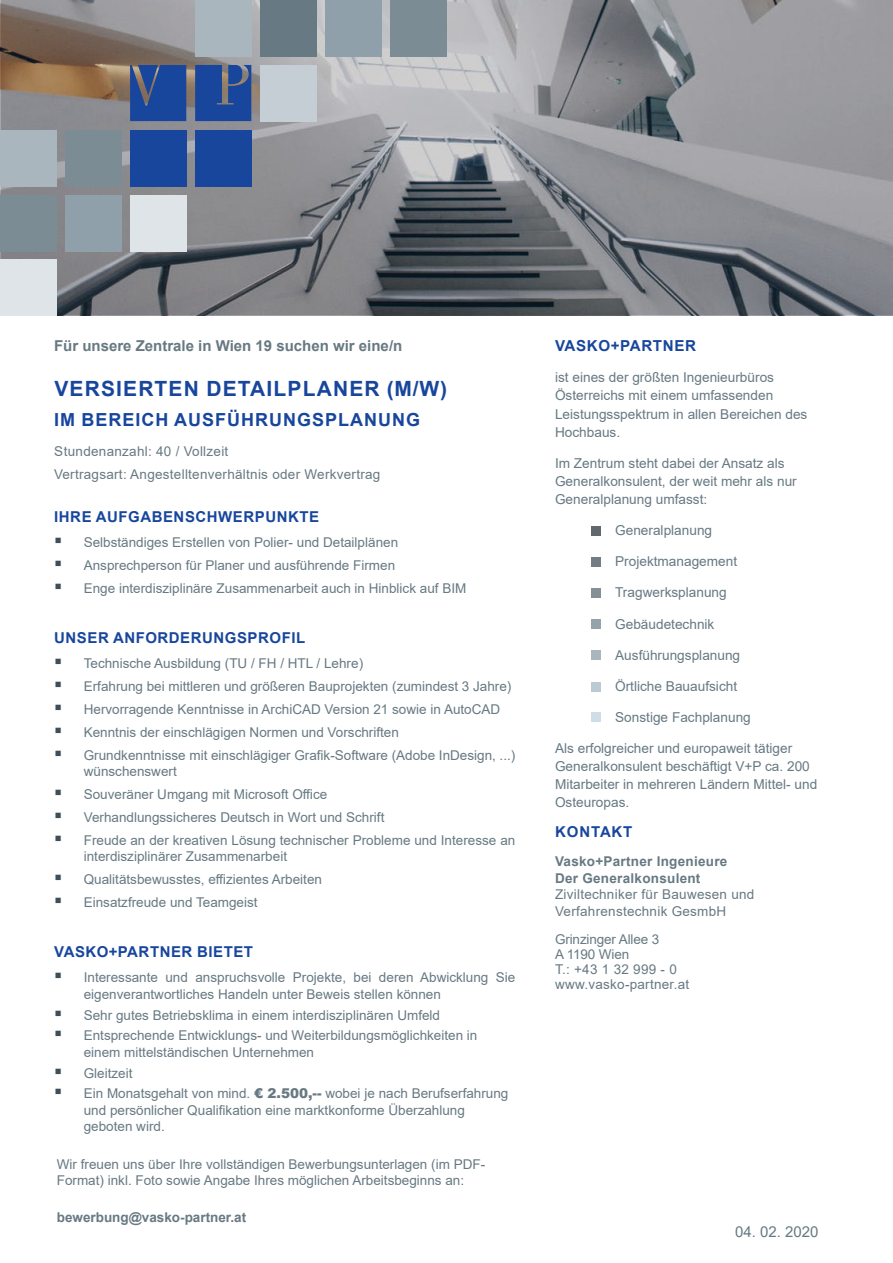
<style>
.page{position:relative;width:893px;height:1263px;background:#fff}
.page>*{position:absolute;margin:0;border:0;box-sizing:border-box;transform-origin:0 0}
.HL_-_Jobtitel{font:700 21px "Arial";letter-spacing:.055em;color:#18469d}
.HL_-_Jobtitel-2{font:700 18px "Arial";letter-spacing:.055em;color:#18469d}
.Einleitung{font:700 15.15px "Arial";letter-spacing:.04em;color:#18469d}
.CPY{font:700 15px "Arial";letter-spacing:.035em;color:#18469d}
.CPY_S{font:700 15px "Arial";color:#677982}
.CPY_Datum{font:15px "Arial";color:#677982}
.Einleitung-2{font:700 15px "Arial";letter-spacing:.055em;color:#18469d}
.Einleitung-3{font:13.65px/18.1px "Arial";color:#677982}
.CPY_Aufzählung__eng{font:13.5px/16.5px "Arial";color:#677982}
.Einleitung-4{font:13.5px/16.5px "Arial";letter-spacing:.02em;color:#677982}
.HL_-_Jobtitel-3{font:13.5px/22.5px "Arial";letter-spacing:.02em;color:#677982}
.Einleitung-5{font:13.5px/15px "Arial";letter-spacing:-.01em;color:#677982}
.CPY_Aufzählung__eng-2{font:700 13.5px "Arial";color:#677982}
.s1{font-weight:900}
.s2{font-weight:700}
</style>
<div class="page">
<div style="left:591px;top:526px;width:10px;height:9px;background:#61696f"></div>
<div style="left:591px;top:557px;width:10px;height:10px;background:#737d83"></div>
<div style="left:591px;top:588px;width:10px;height:10px;background:#848f96"></div>
<div style="left:591px;top:619px;width:10px;height:10px;background:#97a3ab"></div>
<div style="left:591px;top:650px;width:10px;height:9px;background:#a9b6be"></div>
<div style="left:591px;top:682px;width:10px;height:9px;background:#bccad3"></div>
<div style="left:591px;top:712px;width:10px;height:10px;background:#cfdee6"></div>
<svg style="left:1px;top:1px;width:891px;height:314px;background:#86878b"></svg>
<svg style="left:130px;top:65px;width:56px;height:56px;background:#244b97"></svg>
<svg style="left:195px;top:65px;width:56px;height:56px;background:#274d97"></svg>
<div style="left:130px;top:130px;width:56px;height:56px;background:#18469d"></div>
<div style="left:195px;top:130px;width:56px;height:56px;background:#18469d"></div>
<div style="left:260px;top:0;width:56px;height:56px;background:#677982"></div>
<div style="left:130px;top:195px;width:56px;height:56px;background:#dfe4e8"></div>
<div style="left:65px;top:195px;width:56px;height:56px;background:#90a0aa"></div>
<div style="left:65px;top:130px;width:56px;height:56px;background:#7b8c95"></div>
<div style="left:260px;top:65px;width:56px;height:56px;background:#c4ced4"></div>
<div style="left:195px;top:0;width:56px;height:56px;background:#a9b6be"></div>
<div style="left:0;top:195px;width:56px;height:56px;background:#7b8c95"></div>
<div style="left:0;top:130px;width:56px;height:56px;background:#a9b6be"></div>
<div style="left:325px;top:0;width:56px;height:56px;background:#90a0aa"></div>
<div style="left:390px;top:0;width:56px;height:56px;background:#7b8c95"></div>
<div style="left:0;top:260px;width:56px;height:56px;background:#dfe4e8"></div>
<p class="CPY_S" style="left:54px;top:335px;width:350px">Für unsere Zentrale in Wien 19 suchen wir eine/n</p>
<p class="HL_-_Jobtitel" style="left:54px;top:373px;width:394px">VERSIERTEN DETAILPLANER (M/W)</p>
<p class="HL_-_Jobtitel-2" style="left:54px;top:407px;width:367px">IM BEREICH AUSFÜHRUNGSPLANUNG</p>
<p class="HL_-_Jobtitel-3" style="left:54px;top:440px;width:328px">Stundenanzahl: 40 / Vollzeit<br>Vertragsart: Angestelltenverhältnis oder Werkvertrag</p>
<p class="CPY" style="left:54px;top:506px;width:266px">IHRE AUFGABENSCHWERPUNKTE</p>
<p class="CPY_Aufzählung__eng" style="left:84px;top:534px;width:316px">Selbständiges Erstellen von Polier- und Detailplänen</p>
<p class="CPY_Aufzählung__eng" style="left:84px;top:557px;width:313px">Ansprechperson für Planer und ausführende Firmen</p>
<p class="CPY_Aufzählung__eng" style="left:84px;top:580px;width:384px">Enge interdisziplinäre Zusammenarbeit auch in Hinblick auf BIM</p>
<p class="CPY" style="left:54px;top:627px;width:252px">UNSER ANFORDERUNGSPROFIL</p>
<p class="CPY_Aufzählung__eng" style="left:84px;top:655px;width:281px">Technische Ausbildung (TU / FH / HTL / Lehre)</p>
<p class="CPY_Aufzählung__eng" style="left:84px;top:678px;width:429px">Erfahrung bei mittleren und größeren Bauprojekten (zumindest 3 Jahre)</p>
<p class="CPY_Aufzählung__eng" style="left:84px;top:701px;width:418px">Hervorragende Kenntnisse in ArchiCAD Version 21 sowie in AutoCAD</p>
<p class="CPY_Aufzählung__eng" style="left:84px;top:723px;width:317px">Kenntnis der einschlägigen Normen und Vorschriften</p>
<p class="CPY_Aufzählung__eng" style="left:84px;top:746px;width:433px">Grundkenntnisse mit einschlägiger Grafik-Software (Adobe InDesign, ...) wünschenswert</p>
<p class="CPY_Aufzählung__eng" style="left:84px;top:786px;width:245px">Souveräner Umgang mit Microsoft Office</p>
<p class="CPY_Aufzählung__eng" style="left:84px;top:809px;width:302px">Verhandlungssicheres Deutsch in Wort und Schrift</p>
<p class="CPY_Aufzählung__eng" style="left:84px;top:832px;width:433px">Freude an der kreativen Lösung technischer Probleme und Interesse an interdisziplinärer Zusammenarbeit</p>
<p class="CPY_Aufzählung__eng" style="left:84px;top:871px;width:240px">Qualitätsbewusstes, effizientes Arbeiten</p>
<p class="CPY_Aufzählung__eng" style="left:84px;top:894px;width:175px">Einsatzfreude und Teamgeist</p>
<p class="CPY" style="left:54px;top:941px;width:200px">VASKO+PARTNER BIETET</p>
<p class="CPY_Aufzählung__eng" style="left:84px;top:969px;width:433px">Interessante und anspruchsvolle Projekte, bei deren Abwicklung Sie eigenverantwortliches Handeln unter Beweis stellen können</p>
<p class="CPY_Aufzählung__eng" style="left:84px;top:1006px;width:358px">Sehr gutes Betriebsklima in einem interdisziplinären Umfeld</p>
<p class="CPY_Aufzählung__eng" style="left:84px;top:1027px;width:395px">Entsprechende Entwicklungs- und Weiterbildungsmöglichkeiten in einem mittelständischen Unternehmen</p>
<p class="CPY_Aufzählung__eng" style="left:84px;top:1064px;width:50px">Gleitzeit</p>
<p class="CPY_Aufzählung__eng" style="left:84px;top:1085px;width:426px">Ein Monatsgehalt von mind. <span class="s1">€ 2.500,--</span> wobei je nach Berufserfahrung und persönlicher Qualifikation eine marktkonforme Überzahlung geboten wird.</p>
<p class="CPY_Aufzählung__eng" style="left:57px;top:1155px;width:430px">Wir freuen uns über Ihre vollständigen Bewerbungsunterlagen (im PDF-<br>Format) inkl. Foto sowie Angabe Ihres möglichen Arbeitsbeginns an:</p>
<p class="CPY_Aufzählung__eng-2" style="left:57px;top:1208px;width:191px">bewerbung@vasko-partner.at</p>
<p class="Einleitung" style="left:555px;top:335px;width:142px">VASKO+PARTNER</p>
<p class="Einleitung-3" style="left:555px;top:368px;width:254px">ist eines der größten Ingenieurbüros<br>Österreichs mit einem umfassenden<br>Leistungsspektrum in allen Bereichen des<br>Hochbaus.</p>
<p class="Einleitung-3" style="left:555px;top:454px;width:243px">Im Zentrum steht dabei der Ansatz als<br>Generalkonsulent, der weit mehr als nur<br>Generalplanung umfasst:</p>
<p class="Einleitung-3" style="left:615px;top:521px;width:99px">Generalplanung</p>
<p class="Einleitung-3" style="left:615px;top:552px;width:124px">Projektmanagement</p>
<p class="Einleitung-3" style="left:615px;top:583px;width:113px">Tragwerksplanung</p>
<p class="Einleitung-3" style="left:615px;top:614px;width:101px">Gebäudetechnik</p>
<p class="Einleitung-3" style="left:615px;top:646px;width:127px">Ausführungsplanung</p>
<p class="Einleitung-3" style="left:615px;top:677px;width:124px">Örtliche Bauaufsicht</p>
<p class="Einleitung-3" style="left:615px;top:708px;width:137px">Sonstige Fachplanung</p>
<p class="Einleitung-3" style="left:555px;top:739px;width:264px">Als erfolgreicher und europaweit tätiger Generalkonsulent beschäftigt V+P ca. 200<br>Mitarbeiter in mehreren Ländern Mittel- und Osteuropas.</p>
<p class="Einleitung-2" style="left:555px;top:821px;width:79px">KONTAKT</p>
<p class="Einleitung-4" style="left:555px;top:853px;width:201px"><span class="s2">Vasko+Partner Ingenieure<br>Der Generalkonsulent<br></span>Ziviltechniker für Bauwesen und<br>Verfahrenstechnik GesmbH</p>
<p class="Einleitung-5" style="left:555px;top:931px;width:136px">Grinzinger Allee 3<br>A 1190 Wien<br>T.: +43 1 32 999 - 0 www.vasko-partner.at</p>
<p class="CPY_Datum" style="left:735px;top:1221px;width:85px">04. 02. 2020</p>
</div>
